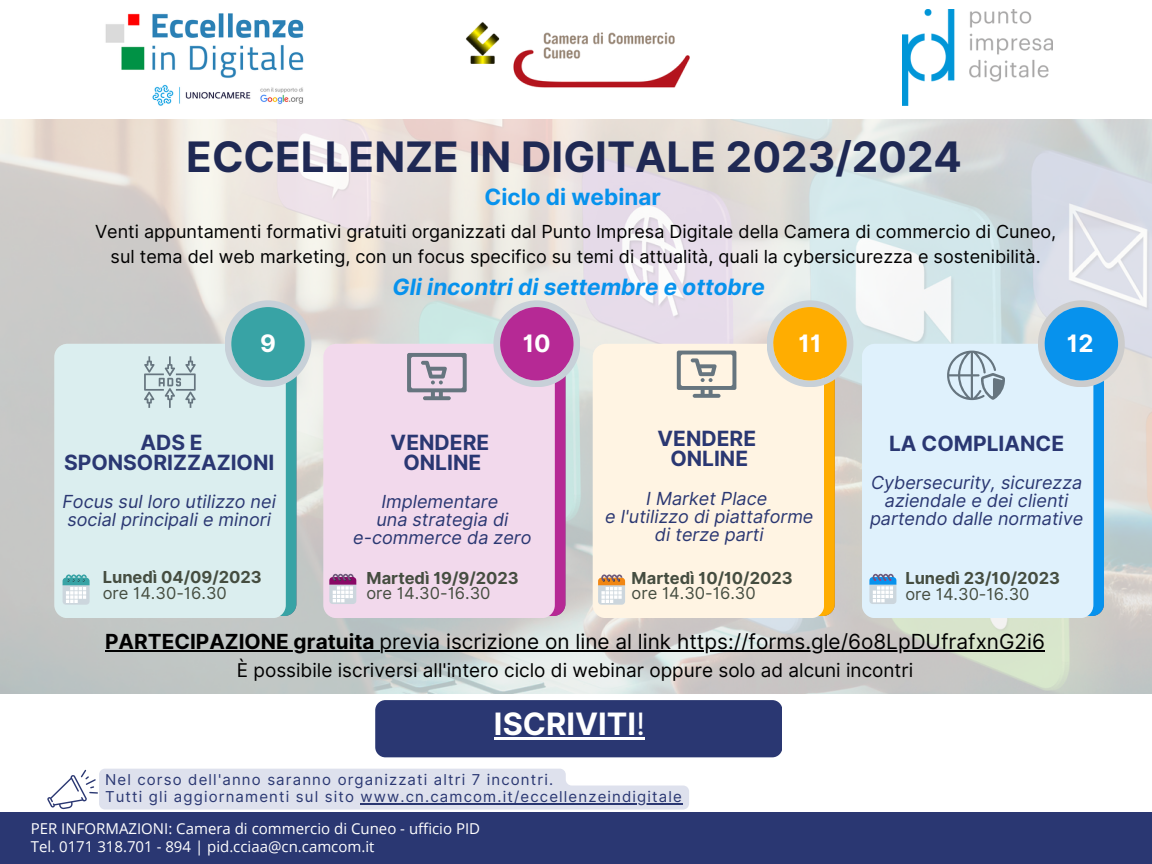
<style>
.page{position:relative;width:1152px;height:864px;background:#fff}
.page>*{position:absolute;margin:0;border:0;box-sizing:border-box;transform-origin:0 0}
.t1{font:700 42px "Inter";color:#1f2954}
.t2{font:700 30.75px "Inter";color:#fff}
.t3{font:700 24px "Inter";color:#fff}
.t4{font:italic 700 22.5px "Inter";color:#0792ed}
.t5{font:700 22.5px "Inter";color:#0792ed}
.t6{font:700 21px/20.2px "Inter";color:#2a3772;text-align:center}
.t7{font:20.85px "Inter";color:#000}
.t8{font:18.9px "Inter";color:#000}
.t9{font:italic 18px/18px "Inter";color:#2a3772}
.t10{font:18px "Inter";color:#000}
.t11{font:700 16.5px "Inter";color:#454d40}
.t12{font:16.5px "Inter";color:#454d40}
.t13{font:15px "Inter";letter-spacing:.075em;color:#2a3772}
.t14{font:15px "Open Sans";color:#fff}
.s1{font-weight:700}
.s2{font-weight:400}
</style>
<div class="page">
<img style="left:89px;top:13px;width:231px;height:107px">
<img style="left:0;top:120px;width:1152px;height:573px">
<div style="left:120px;top:363px;width:176px;height:253px;background:#38a3a5;border-radius:12px"></div>
<div style="left:389px;top:363px;width:176px;height:253px;background:#b62995;border-radius:12px"></div>
<div style="left:658px;top:363px;width:177px;height:253px;background:#ffad01;border-radius:12px"></div>
<div style="left:927px;top:363px;width:177px;height:253px;background:#0792ed;border-radius:12px"></div>
<div style="left:54px;top:344px;width:232px;height:274px;background:#dbeeef;border-radius:13px"></div>
<div style="left:323px;top:344px;width:232px;height:274px;background:#f2d9ec;border-radius:13px"></div>
<div style="left:593px;top:344px;width:231px;height:274px;background:#fff4e3;border-radius:13px"></div>
<div style="left:862px;top:344px;width:231px;height:274px;background:#dff1fc;border-radius:13px"></div>
<svg style="left:225px;top:300px;width:86px;height:87px;background:#d0d9db"></svg>
<div style="left:231px;top:307px;width:74px;height:74px;background:#38a3a5;border-radius:50%"></div>
<svg style="left:493px;top:300px;width:87px;height:87px;background:#d5d5dd"></svg>
<div style="left:500px;top:307px;width:74px;height:74px;background:#b62995;border-radius:50%"></div>
<svg style="left:767px;top:300px;width:86px;height:87px;background:#d5dada"></svg>
<div style="left:773px;top:307px;width:74px;height:74px;background:#ffad01;border-radius:50%"></div>
<svg style="left:1038px;top:300px;width:87px;height:87px;background:#d1d6db"></svg>
<div style="left:1045px;top:307px;width:73px;height:74px;background:#0792ed;border-radius:50%"></div>
<div style="left:0;top:812px;width:1152px;height:52px;background:#2a3772"></div>
<img style="left:466px;top:22px;width:224px;height:66px">
<svg style="left:63px;top:574px;width:27px;height:31px"></svg>
<svg style="left:329px;top:574px;width:27px;height:30px"></svg>
<svg style="left:598px;top:574px;width:27px;height:31px"></svg>
<svg style="left:869px;top:574px;width:27px;height:30px"></svg>
<div style="left:375px;top:700px;width:407px;height:57px;background:#2a3772;border-radius:10px"></div>
<img style="left:903px;top:9px;width:149px;height:96px">
<svg style="left:144px;top:356px;width:52px;height:52px"></svg>
<svg style="left:407px;top:353px;width:60px;height:47px"></svg>
<svg style="left:677px;top:351px;width:59px;height:47px"></svg>
<svg style="left:947px;top:351px;width:58px;height:49px"></svg>
<hr style="left:494px;top:737px;width:142px;height:3px;background:#fff">
<svg style="left:636px;top:737px;width:9px;height:3px"></svg>
<svg style="left:47px;top:769px;width:642px;height:41px;background:#dfe2ed"></svg>
<hr style="left:360px;top:803px;width:323px;height:1px;background:#2a3772">
<hr style="left:105px;top:650px;width:274px;height:1px;background:#000">
<hr style="left:379px;top:650px;width:666px;height:1px;background:#000">
<p class="t1" style="left:186px;top:132px;width:777px">ECCELLENZE IN DIGITALE 2023/2024</p>
<p class="t5" style="left:485px;top:184px;width:178px">Ciclo di webinar</p>
<p class="t10" style="left:95px;top:221px;width:963px">Venti appuntamenti formativi gratuiti organizzati dal Punto Impresa Digitale della Camera di commercio di Cuneo,</p>
<p class="t10" style="left:111px;top:245px;width:931px">sul tema del web marketing, con un focus specifico su temi di attualità, quali la cybersicurezza e sostenibilità.</p>
<p class="t4" style="left:393px;top:273px;width:374px">Gli incontri di settembre e ottobre</p>
<p class="t3" style="left:260px;top:329px;width:17px">9</p>
<p class="t3" style="left:523px;top:329px;width:29px">10</p>
<p class="t3" style="left:799px;top:329px;width:24px">11</p>
<p class="t3" style="left:1067px;top:329px;width:28px">12</p>
<p class="t6" style="left:64px;top:432px;width:212px">ADS E<br>SPONSORIZZAZIONI</p>
<p class="t9" style="left:62px;top:493px;width:215px">Focus sul loro utilizzo nei social principali e minori</p>
<p class="t11" style="left:103px;top:568px;width:161px">Lunedì 04/09/2023</p>
<p class="t12" style="left:103px;top:583px;width:126px">ore 14.30-16.30</p>
<p class="t6" style="left:391px;top:432px;width:100px">VENDERE</p>
<p class="t6" style="left:403px;top:452px;width:79px">ONLINE</p>
<p class="t9" style="left:381px;top:493px;width:118px">Implementare</p>
<p class="t9" style="left:376px;top:511px;width:134px">una strategia di</p>
<p class="t9" style="left:353px;top:529px;width:180px">e-commerce da zero</p>
<p class="t11" style="left:366px;top:568px;width:154px">Martedì 19/9/2023</p>
<p class="t12" style="left:366px;top:584px;width:126px">ore 14.30-16.30</p>
<p class="t6" style="left:658px;top:428px;width:100px">VENDERE</p>
<p class="t6" style="left:670px;top:449px;width:79px">ONLINE</p>
<p class="t9" style="left:646px;top:489px;width:123px">I Market Place</p>
<p class="t9" style="left:605px;top:507px;width:210px">e l'utilizzo di piattaforme</p>
<p class="t9" style="left:655px;top:525px;width:110px">di terze parti</p>
<p class="t11" style="left:632px;top:568px;width:163px">Martedì 10/10/2023</p>
<p class="t12" style="left:632px;top:584px;width:126px">ore 14.30-16.30</p>
<p class="t6" style="left:889px;top:433px;width:177px">LA COMPLIANCE</p>
<p class="t9" style="left:870px;top:474px;width:215px;text-align:center">Cybersecurity, sicurezza aziendale e dei clienti partendo dalle normative</p>
<p class="t11" style="left:905px;top:568px;width:156px">Lunedì 23/10/2023</p>
<p class="t12" style="left:905px;top:584px;width:126px">ore 14.30-16.30</p>
<p class="t7" style="left:105px;top:629px;width:941px"><span class="s1">PARTECIPAZIONE gratuita</span> previa iscrizione on line al link https://forms.gle/6o8LpDUfrafxnG2i6</p>
<p class="t8" style="left:237px;top:659px;width:678px">È possibile iscriversi all'intero ciclo di webinar oppure solo ad alcuni incontri</p>
<p class="t2" style="left:494px;top:706px;width:152px">ISCRIVITI<span class="s2">!</span></p>
<p class="t13" style="left:105px;top:771px;width:450px">Nel corso dell'anno saranno organizzati altri 7 incontri.</p>
<p class="t13" style="left:105px;top:788px;width:578px">Tutti gli aggiornamenti sul sito www.cn.camcom.it/eccellenzeindigitale</p>
<p class="t14" style="left:31px;top:818px;width:451px">PER INFORMAZIONI: Camera di commercio di Cuneo - ufficio PID</p>
<p class="t14" style="left:31px;top:836px;width:345px">Tel. 0171 318.701 - 894 | pid.cciaa@cn.camcom.it</p>
</div>
